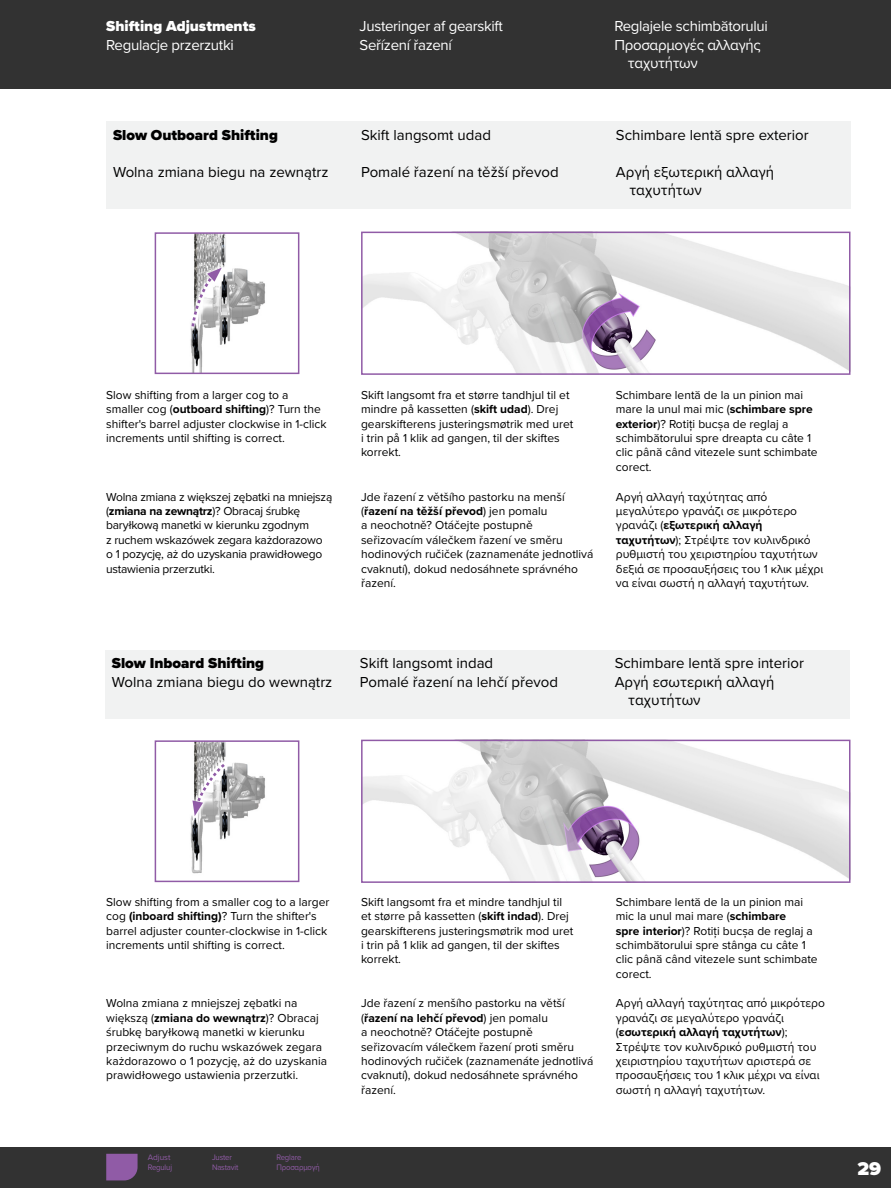
<style>
.page{position:relative;width:891px;height:1188px;background:#fff}
.page>*{position:absolute;margin:0;border:0;box-sizing:border-box;transform-origin:0 0}
.t1{font:900 19.2px "Proxima Nova";color:#fff}
.t2{font:15px/18px "Proxima Nova";color:#000}
.t3{font:15px/18px "Proxima Nova";letter-spacing:-.02em;color:#fff}
.t4{font:900 15px "Proxima Nova";color:#000}
.t5{font:900 15px "Proxima Nova";color:#fff}
.User_Manual_Text_-_N{font:12px/14.4px "Proxima Nova";color:#000}
.User_Manual_Text_-_N-2{font:12px/14.4px "Proxima Nova";letter-spacing:-.02em;color:#000}
.t6{font:8.25px "Proxima Nova";letter-spacing:-.02em;color:#905ba6;scale:.94 1}
.t7{font:8.25px "Proxima Nova";letter-spacing:-.02em;color:#905ba6}
.s1{font-weight:700}
</style>
<div class="page">
<div style="left:0;top:1148px;width:891px;height:40px;background:#323232"></div>
<img style="left:190px;top:235px;width:76px;height:136px">
<div style="left:155px;top:232px;width:144px;height:142px;border:2px solid #905ba6"></div>
<div style="left:188px;top:264px;width:38px;height:67px;background:#fff;opacity:.75"></div>
<svg style="left:190px;top:268px;width:32px;height:61px"></svg>
<img style="left:190px;top:743px;width:75px;height:131px">
<div style="left:155px;top:740px;width:144px;height:142px;border:2px solid #905ba6"></div>
<div style="left:189px;top:760px;width:40px;height:60px;background:#fff;opacity:.75"></div>
<svg style="left:192px;top:761px;width:36px;height:55px"></svg>
<img style="left:364px;top:235px;width:483px;height:137px">
<div style="left:361px;top:232px;width:489px;height:143px;border:2px solid #905ba6"></div>
<img style="left:364px;top:743px;width:483px;height:137px">
<div style="left:361px;top:740px;width:489px;height:143px;border:2px solid #905ba6"></div>
<div style="left:106px;top:121px;width:744px;height:87px;background:#f1f2f2"></div>
<div style="left:0;top:0;width:891px;height:88px;background:#323232"></div>
<div style="left:105px;top:650px;width:744px;height:68px;background:#f1f2f2"></div>
<svg style="left:106px;top:1154px;width:32px;height:26px"></svg>
<p class="t5" style="left:106px;top:15px;width:151px">Shifting Adjustments</p>
<p class="t3" style="left:360px;top:17px;width:145px">Justeringer af gearskift</p>
<p class="t3" style="left:614px;top:17px;width:155px">Reglajele schimbătorului</p>
<p class="t3" style="left:106px;top:35px;width:129px">Regulacje przerzutki</p>
<p class="t3" style="left:360px;top:35px;width:94px">Seřízení řazení</p>
<p class="t3" style="left:628px;top:35px;width:134px;text-indent:-13px">Προσαρμογές αλλαγής ταχυτήτων</p>
<p class="t4" style="left:113px;top:124px;width:166px">Slow Outboard Shifting</p>
<p class="t2" style="left:361px;top:125px;width:131px">Skift langsomt udad</p>
<p class="t2" style="left:616px;top:125px;width:194px">Schimbare lentă spre exterior</p>
<p class="t2" style="left:113px;top:162px;width:217px">Wolna zmiana biegu na zewnątrz</p>
<p class="t2" style="left:361px;top:162px;width:199px">Pomalé řazení na těžší převod</p>
<p class="t2" style="left:629px;top:162px;width:146px;text-indent:-13px">Αργή εξωτερική αλλαγή ταχυτήτων</p>
<p class="User_Manual_Text_-_N" style="left:106px;top:387px;width:222px">Slow shifting from a larger cog to a smaller cog (<span class="s1">outboard shifting</span>)? Turn the shifter's barrel adjuster clockwise in 1-click increments until shifting is correct.</p>
<p class="User_Manual_Text_-_N" style="left:361px;top:387px;width:214px">Skift langsomt fra et større tandhjul til et mindre på kassetten (<span class="s1">skift udad</span>). Drej gearskifterens justeringsmøtrik med uret i trin på 1 klik ad gangen, til der skiftes korrekt.</p>
<p class="User_Manual_Text_-_N" style="left:616px;top:387px;width:203px">Schimbare lentă de la un pinion mai mare la unul mai mic (<span class="s1">schimbare spre exterior</span>)? Rotiți bucșa de reglaj a schimbătorului spre dreapta cu câte 1 clic până când vitezele sunt schimbate corect.</p>
<p class="User_Manual_Text_-_N-2" style="left:106px;top:489px;width:228px">Wolna zmiana z większej zębatki na mniejszą (<span class="s1">zmiana na zewnątrz</span>)? Obracaj śrubkę baryłkową manetki w kierunku zgodnym<br>z ruchem wskazówek zegara każdorazowo o 1 pozycję, aż do uzyskania prawidłowego ustawienia przerzutki.</p>
<p class="User_Manual_Text_-_N" style="left:361px;top:489px;width:234px">Jde řazení z většího pastorku na menší (<span class="s1">řazení na těžší převod</span>) jen pomalu<br>a neochotně? Otáčejte postupně seřizovacím válečkem řazení ve směru hodinových ručiček (zaznamenáte jednotlivá cvaknutí), dokud nedosáhnete správného řazení.</p>
<p class="User_Manual_Text_-_N" style="left:616px;top:489px;width:209px">Αργή αλλαγή ταχύτητας από μεγαλύτερο γρανάζι σε μικρότερο γρανάζι (<span class="s1">εξωτερική αλλαγή ταχυτήτων</span>); Στρέψτε τον κυλινδρικό ρυθμιστή του χειριστηρίου ταχυτήτων δεξιά σε προσαυξήσεις του 1 κλικ μέχρι να είναι σωστή η αλλαγή ταχυτήτων.</p>
<p class="t4" style="left:112px;top:652px;width:154px">Slow Inboard Shifting</p>
<p class="t2" style="left:360px;top:654px;width:135px">Skift langsomt indad</p>
<p class="t2" style="left:615px;top:654px;width:191px">Schimbare lentă spre interior</p>
<p class="t2" style="left:112px;top:672px;width:222px">Wolna zmiana biegu do wewnątrz</p>
<p class="t2" style="left:360px;top:672px;width:200px">Pomalé řazení na lehčí převod</p>
<p class="t2" style="left:628px;top:672px;width:147px;text-indent:-13px">Αργή εσωτερική αλλαγή ταχυτήτων</p>
<p class="User_Manual_Text_-_N" style="left:106px;top:894px;width:225px">Slow shifting from a smaller cog to a larger cog <span class="s1">(inboard shifting)</span>? Turn the shifter's barrel adjuster counter-clockwise in 1-click increments until shifting is correct.</p>
<p class="User_Manual_Text_-_N" style="left:361px;top:894px;width:214px">Skift langsomt fra et mindre tandhjul til et større på kassetten (<span class="s1">skift indad</span>). Drej gearskifterens justeringsmøtrik mod uret i trin på 1 klik ad gangen, til der skiftes korrekt.</p>
<p class="User_Manual_Text_-_N" style="left:616px;top:894px;width:203px">Schimbare lentă de la un pinion mai mic la unul mai mare (<span class="s1">schimbare<br>spre interior</span>)? Rotiți bucșa de reglaj a schimbătorului spre stânga cu câte 1 clic până când vitezele sunt schimbate corect.</p>
<p class="User_Manual_Text_-_N" style="left:106px;top:996px;width:222px">Wolna zmiana z mniejszej zębatki na większą (<span class="s1">zmiana do wewnątrz</span>)? Obracaj śrubkę baryłkową manetki w kierunku przeciwnym do ruchu wskazówek zegara każdorazowo o 1 pozycję, aż do uzyskania prawidłowego ustawienia przerzutki.</p>
<p class="User_Manual_Text_-_N" style="left:361px;top:996px;width:234px">Jde řazení z menšího pastorku na větší (<span class="s1">řazení na lehčí převod</span>) jen pomalu<br>a neochotně? Otáčejte postupně seřizovacím válečkem řazení proti směru hodinových ručiček (zaznamenáte jednotlivá cvaknutí), dokud nedosáhnete správného řazení.</p>
<p class="User_Manual_Text_-_N" style="left:616px;top:996px;width:211px">Αργή αλλαγή ταχύτητας από μικρότερο γρανάζι σε μεγαλύτερο γρανάζι (<span class="s1">εσωτερική αλλαγή ταχυτήτων</span>); Στρέψτε τον κυλινδρικό ρυθμιστή του χειριστηρίου ταχυτήτων αριστερά σε προσαυξήσεις του 1 κλικ μέχρι να είναι σωστή η αλλαγή ταχυτήτων.</p>
<p class="t7" style="left:148px;top:1151px;width:24px">Adjust</p>
<p class="t6" style="left:212px;top:1151px;width:23px">Juster</p>
<p class="t6" style="left:276px;top:1151px;width:28px">Reglare</p>
<p class="t6" style="left:148px;top:1161px;width:27px">Reguluj</p>
<p class="t6" style="left:212px;top:1161px;width:29px">Nastavit</p>
<p class="t6" style="left:276px;top:1161px;width:48px">Προσαρμογή</p>
<h1 class="t1" style="left:858px;top:1154px;width:25px">29</h1>
</div>
